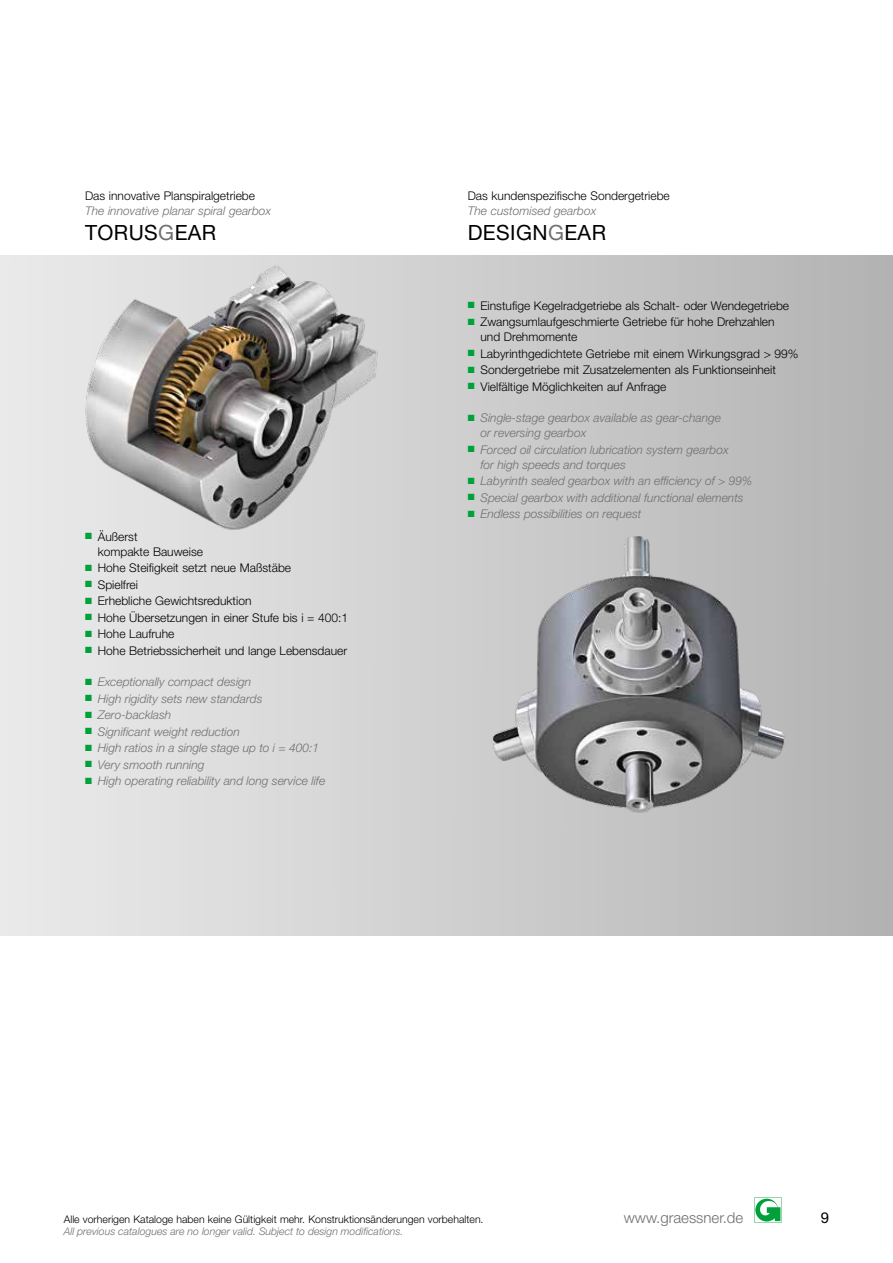
<style>
.page{position:relative;width:893px;height:1263px;background:#fff}
.page>*{position:absolute;margin:0;border:0;box-sizing:border-box;transform-origin:0 0}
.t1{font:21px "Helvetica Neue LT Pro";letter-spacing:.02em;color:#000}
.t2{font:300 15px "Helvetica Neue LT Pro";color:#706f6f}
.t3{font:15px "Helvetica Neue LT Pro";color:#000}
.t4{font:300 12px/15px "Helvetica Neue LT Pro";color:#000}
.t5{font:italic 300 12px/15px "Helvetica Neue LT Pro";color:#706f6f}
.t6{font:300 10.5px "Helvetica Neue LT Pro";color:#000}
.t7{font:italic 300 10.5px "Helvetica Neue LT Pro";color:#706f6f}
.s1{color:#706f6f}
.s2{color:#00a13a}
</style>
<div class="page">
<svg style="left:754px;top:1197px;width:28px;height:25px"></svg>
<div style="left:0;top:255px;width:893px;height:680px;background:linear-gradient(to right,#ecebeb,#b4b3b3)"></div>
<img style="left:55px;top:263px;width:343px;height:313px">
<img style="left:479px;top:523px;width:316px;height:307px">
<p class="t4" style="left:85px;top:188px;width:172px">Das innovative Planspiralgetriebe</p>
<p class="t5" style="left:85px;top:203px;width:188px">The innovative planar spiral gearbox</p>
<h1 class="t1" style="left:85px;top:220px;width:133px">TORUS<span class="s1">G</span>EAR</h1>
<p class="t4" style="left:98px;top:529px;width:107px;text-indent:-13px"><span class="s2">■</span> Äußerst<br>kompakte Bauweise</p>
<p class="t4" style="left:85px;top:560px;width:208px"><span class="s2">■</span> Hohe Steifigkeit setzt neue Maßstäbe</p>
<p class="t4" style="left:85px;top:577px;width:54px"><span class="s2">■</span> Spielfrei</p>
<p class="t4" style="left:85px;top:593px;width:168px"><span class="s2">■</span> Erhebliche Gewichtsreduktion</p>
<p class="t4" style="left:85px;top:610px;width:265px"><span class="s2">■</span> Hohe Übersetzungen in einer Stufe bis i = 400:1</p>
<p class="t4" style="left:85px;top:626px;width:91px"><span class="s2">■</span> Hohe Laufruhe</p>
<p class="t4" style="left:85px;top:643px;width:264px"><span class="s2">■</span> Hohe Betriebssicherheit und lange Lebensdauer</p>
<p class="t5" style="left:85px;top:674px;width:168px"><span class="s2">■</span> Exceptionally compact design</p>
<p class="t5" style="left:85px;top:691px;width:179px"><span class="s2">■</span> High rigidity sets new standards</p>
<p class="t5" style="left:85px;top:707px;width:88px"><span class="s2">■</span> Zero-backlash</p>
<p class="t5" style="left:85px;top:724px;width:156px"><span class="s2">■</span> Significant weight reduction</p>
<p class="t5" style="left:85px;top:740px;width:236px"><span class="s2">■</span> High ratios in a single stage up to i = 400:1</p>
<p class="t5" style="left:85px;top:757px;width:121px"><span class="s2">■</span> Very smooth running</p>
<p class="t5" style="left:85px;top:773px;width:242px"><span class="s2">■</span> High operating reliability and long service life</p>
<p class="t4" style="left:468px;top:188px;width:204px">Das kundenspezifische Sondergetriebe</p>
<p class="t5" style="left:468px;top:203px;width:130px">The customised gearbox</p>
<h1 class="t1" style="left:468px;top:220px;width:140px">DESIGN<span class="s1">G</span>EAR</h1>
<p class="t4" style="left:468px;top:298px;width:323px"><span class="s2">■</span> Einstufige Kegelradgetriebe als Schalt- oder Wendegetriebe</p>
<p class="t4" style="left:480px;top:314px;width:296px;text-indent:-13px"><span class="s2">■</span> Zwangsumlaufgeschmierte Getriebe für hohe Drehzahlen und Drehmomente</p>
<p class="t4" style="left:468px;top:346px;width:332px"><span class="s2">■</span> Labyrinthgedichtete Getriebe mit einem Wirkungsgrad &gt; 99%</p>
<p class="t4" style="left:468px;top:362px;width:310px"><span class="s2">■</span> Sondergetriebe mit Zusatzelementen als Funktionseinheit</p>
<p class="t4" style="left:468px;top:379px;width:200px"><span class="s2">■</span> Vielfältige Möglichkeiten auf Anfrage</p>
<p class="t5" style="left:480px;top:410px;width:242px;text-indent:-13px"><span class="s2">■</span> Single-stage gearbox available as gear-change or reversing gearbox</p>
<p class="t5" style="left:480px;top:442px;width:250px;text-indent:-13px"><span class="s2">■</span> Forced oil circulation lubrication system gearbox for high speeds and torques</p>
<p class="t5" style="left:468px;top:473px;width:286px"><span class="s2">■</span> Labyrinth sealed gearbox with an efficiency of &gt; 99%</p>
<p class="t5" style="left:468px;top:490px;width:277px"><span class="s2">■</span> Special gearbox with additional functional elements</p>
<p class="t5" style="left:468px;top:506px;width:175px"><span class="s2">■</span> Endless possibilities on request</p>
<p class="t6" style="left:64px;top:1212px;width:421px">Alle vorherigen Kataloge haben keine Gültigkeit mehr. Konstruktionsänderungen vorbehalten.</p>
<p class="t2" style="left:624px;top:1208px;width:121px">www.graessner.de</p>
<p class="t3" style="left:821px;top:1208px;width:10px">9</p>
<p class="t7" style="left:64px;top:1225px;width:341px">All previous catalogues are no longer valid. Subject to design modifications.</p>
</div>
